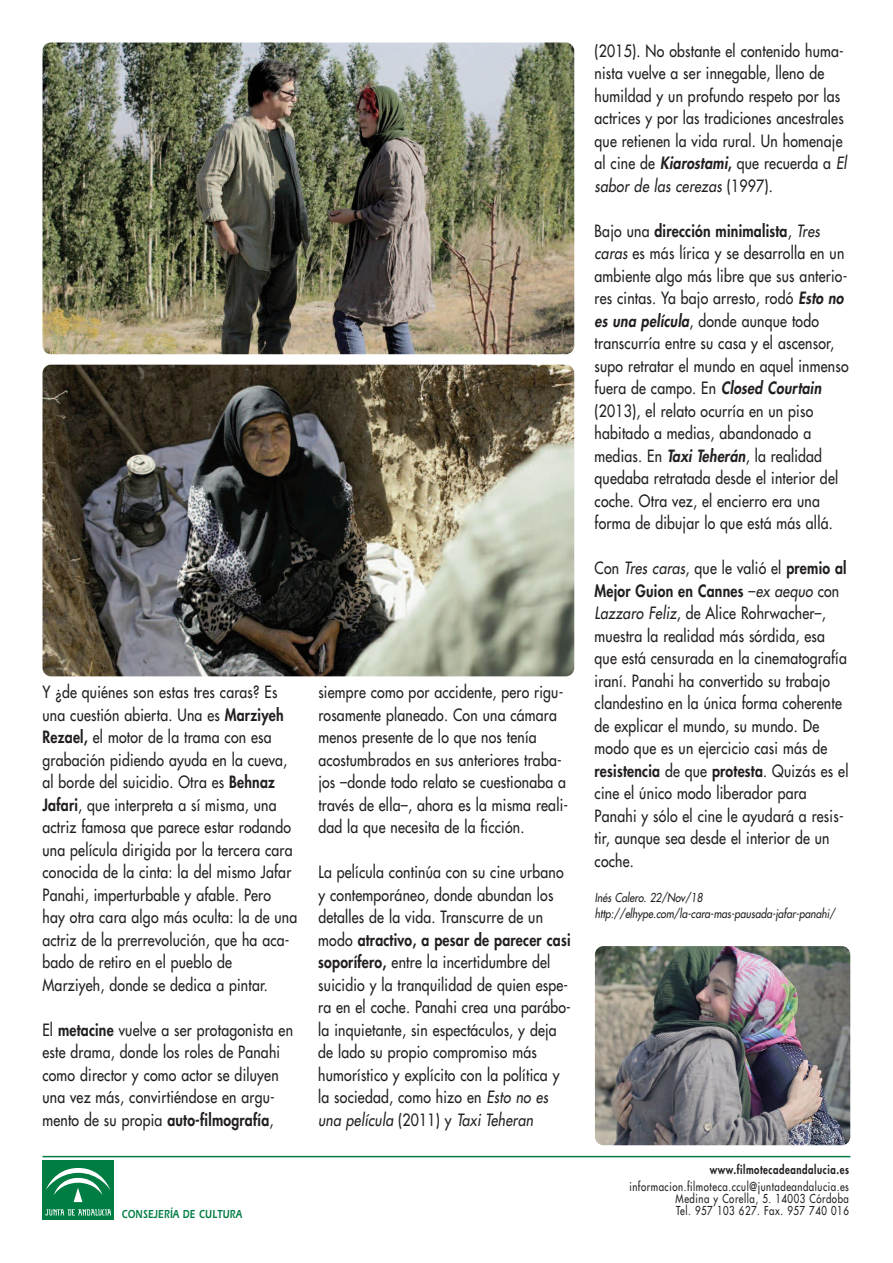
<style>
.page{position:relative;width:893px;height:1263px;background:#fff}
.page>*{position:absolute;margin:0;border:0;box-sizing:border-box;transform-origin:0 0}
.t1{font:16.5px/22.5px "Futura LT";letter-spacing:.015em;color:#231f20;scale:.85 1}
.t2{font:12px/12px "Futura LT";letter-spacing:.06em;color:#231f20;text-align:right;scale:.8 1}
.t3{font:italic 12px/16.4px "Futura LT";color:#231f20;scale:.85 1}
.t4{font:800 12px "Futura LT";letter-spacing:.06em;color:#231f20;scale:.8 1}
.t5{font:12px "Erie Black Plain";letter-spacing:.03em;color:#007d43;scale:.75 1}
.s1{font-weight:800}
.s2{font-style:italic}
.s3{font-weight:800;font-style:italic}
</style>
<div class="page">
<hr style="left:43px;top:1156px;width:807px;height:1px;background:#007d43">
<img style="left:43px;top:43px;width:531px;height:311px;border-radius:9px">
<img style="left:43px;top:365px;width:531px;height:311px;border-radius:9px">
<img style="left:595px;top:946px;width:255px;height:199px;border-radius:9px">
<div style="left:43px;top:1160px;width:71px;height:60px;background:#007d43"></div>
<svg style="left:45px;top:1209px;width:66px;height:6px"></svg>
<svg style="left:46px;top:1168px;width:64px;height:35px"></svg>
<p class="t1" style="left:42px;top:681px;width:301px">Y ¿de quiénes son estas tres caras? Es una cuestión abierta. Una es <span class="s1">Marziyeh Rezael,</span> el motor de la trama con esa grabación pidiendo ayuda en la cueva, al borde del suicidio. Otra es <span class="s1">Behnaz Jafari</span>, que interpreta a sí misma, una actriz famosa que parece estar rodando una película dirigida por la tercera cara conocida de la cinta: la del mismo Jafar Panahi, imperturbable y afable. Pero hay otra cara algo más oculta: la de una actriz de la prerrevolución, que ha aca&shy;bado de retiro en el pueblo de Marziyeh, donde se dedica a pintar.</p>
<p class="t1" style="left:42px;top:1018px;width:296px">El <span class="s1">metacine</span> vuelve a ser protagonista en este drama, donde los roles de Panahi como director y como actor se diluyen una vez más, convirtiéndose en argu&shy;mento de su propia <span class="s1">auto-filmografía</span>,</p>
<p class="t1" style="left:318px;top:681px;width:295px">siempre como por accidente, pero rigu&shy;rosamente planeado. Con una cámara menos presente de lo que nos tenía acostumbrados en sus anteriores traba&shy;jos –donde todo relato se cuestionaba a través de ella–, ahora es la misma reali&shy;dad la que necesita de la ficción.</p>
<p class="t1" style="left:318px;top:861px;width:299px">La película continúa con su cine urbano y contemporáneo, donde abundan los detalles de la vida. Transcurre de un modo <span class="s1">atractivo, a pesar de parecer casi soporífero,</span> entre la incertidumbre del suicidio y la tranquilidad de quien espe&shy;ra en el coche. Panahi crea una parábo&shy;la inquietante, sin espectáculos, y deja de lado su propio compromiso más humorístico y explícito con la política y la sociedad, como hizo en <span class="s2">Esto no es una película</span> (2011) y <span class="s2">Taxi Teheran</span></p>
<p class="t1" style="left:595px;top:39px;width:298px">(2015). No obstante el contenido huma&shy;nista vuelve a ser innegable, lleno de humildad y un profundo respeto por las actrices y por las tradiciones ancestrales que retienen la vida rural. Un homenaje al cine de <span class="s3">Kiarostami</span><span class="s1">,</span> que recuerda a <span class="s2">El sabor de las cerezas</span> (1997).</p>
<p class="t1" style="left:595px;top:219px;width:301px">Bajo una <span class="s1">dirección minimalista</span>, <span class="s2">Tres caras</span> es más lírica y se desarrolla en un ambiente algo más libre que sus anterio&shy;res cintas. Ya bajo arresto, rodó <span class="s3">Esto no es una película</span>, donde aunque todo transcurría entre su casa y el ascensor, supo retratar el mundo en aquel inmenso fuera de campo. En <span class="s3">Closed Courtain </span>(2013), el relato ocurría en un piso habitado a medias, abandonado a medias. En <span class="s3">Taxi Teherán</span>, la realidad quedaba retratada desde el interior del coche. Otra vez, el encierro era una forma de dibujar lo que está más allá.</p>
<p class="t1" style="left:595px;top:557px;width:300px">Con <span class="s2">Tres caras</span>, que le valió el <span class="s1">premio al Mejor Guion en Cannes</span> –<span class="s2">ex aequo</span> con <span class="s2">Lazzaro Feliz</span>, de Alice Rohrwacher–, muestra la realidad más sórdida, esa que está censurada en la cinematografía iraní. Panahi ha convertido su trabajo clandestino en la única forma coherente de explicar el mundo, su mundo. De modo que es un ejercicio casi más de <span class="s1">resistencia</span> de que <span class="s1">protesta</span>. Quizás es el cine el único modo liberador para Panahi y sólo el cine le ayudará a resis&shy;tir, aunque sea desde el interior de un coche.</p>
<p class="t3" style="left:595px;top:889px;width:284px">Inés Calero. 22/Nov/18 http://elhype.com/la-cara-mas-pausada-jafar-panahi/</p>
<p class="t4" style="left:710px;top:1162px;width:176px">www.filmotecadeandalucia.es</p>
<p class="t2" style="left:629px;top:1180px;width:276px">informacion.filmoteca.ccul@juntadeandalucia.es<br>Medina y Corella, 5. 14003 Córdoba</p>
<p class="t5" style="left:122px;top:1206px;width:162px">CONSEJERÍA DE CULTURA</p>
<p class="t2" style="left:676px;top:1204px;width:217px">Tel. 957 103 627. Fax. 957 740 016</p>
</div>
